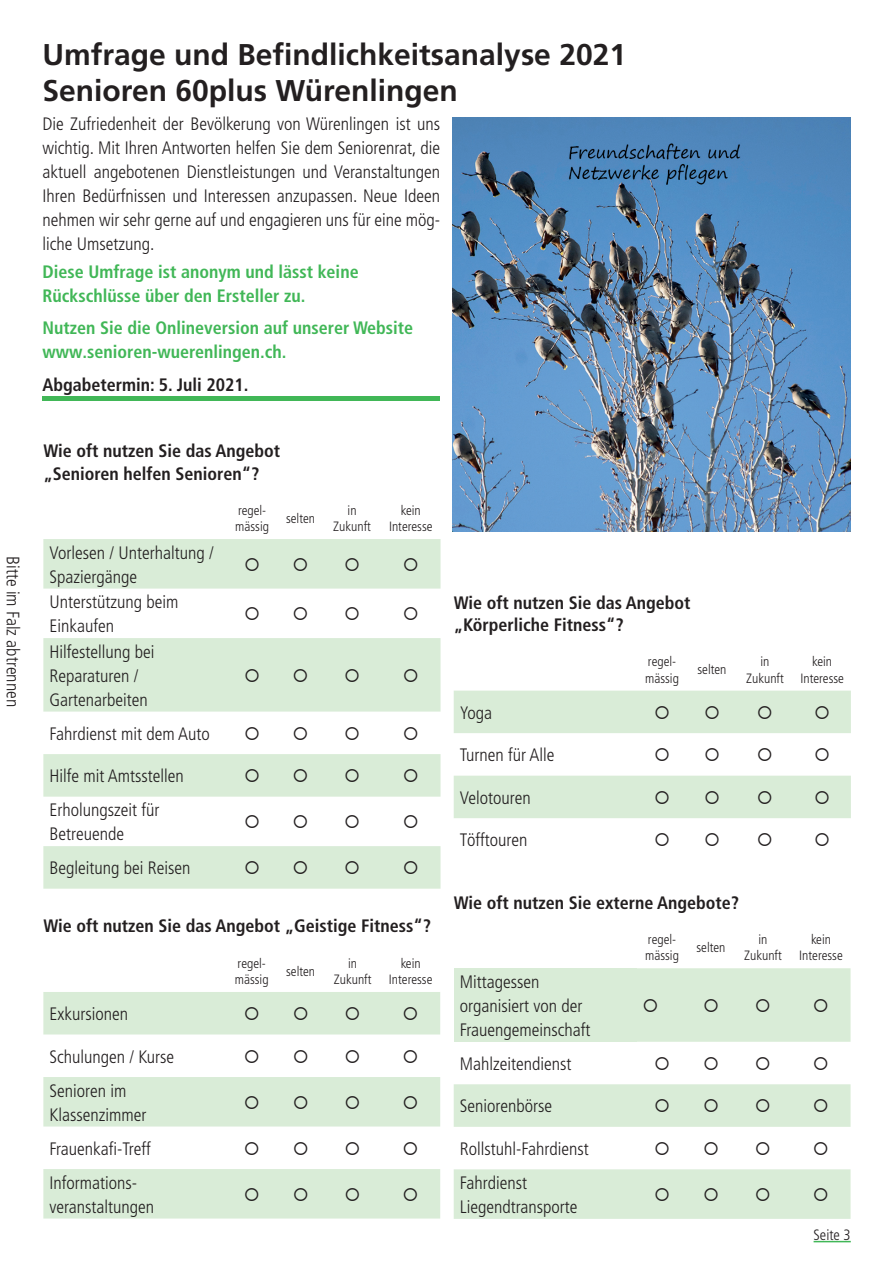
<style>
.page{position:relative;width:893px;height:1263px;background:#fff}
.page>*{position:absolute;margin:0;border:0;box-sizing:border-box;transform-origin:0 0}
.t1{font:700 30px/36px "Frutiger LT Pro";color:#231f20}
.t2{font:300 condensed 18px/24px "Frutiger LT Pro";color:#231f20}
.t3{font:700 condensed 18px/22.5px "Frutiger LT Pro";color:#231f20}
.t4{font:700 condensed 18px/24px "Frutiger LT Pro";color:#41b757}
.t5{font:300 condensed 15px "Frutiger LT Pro";color:#231f20}
.t6{font:300 condensed 13.5px/16.2px "Frutiger LT Pro";color:#231f20;text-align:center}
</style>
<div class="page">
<svg style="left:43px;top:539px;width:398px;height:350px;fill:#d9ecd7"></svg>
<svg style="left:43px;top:992px;width:397px;height:226px;fill:#d9ecd7"></svg>
<svg style="left:454px;top:691px;width:397px;height:127px;fill:#d9ecd7"></svg>
<svg style="left:454px;top:968px;width:396px;height:251px;fill:#d9ecd7"></svg>
<img style="left:452px;top:117px;width:399px;height:415px">
<hr style="left:814px;top:1241px;width:37px;height:1px;background:#41b757">
<hr style="left:43px;top:397px;width:397px;height:4px;background:#41b757">
<svg style="left:246px;top:557px;width:61px;height:14px"></svg>
<svg style="left:346px;top:557px;width:71px;height:14px"></svg>
<svg style="left:246px;top:607px;width:61px;height:13px"></svg>
<svg style="left:346px;top:607px;width:71px;height:13px"></svg>
<svg style="left:246px;top:668px;width:61px;height:14px"></svg>
<svg style="left:346px;top:668px;width:71px;height:14px"></svg>
<svg style="left:246px;top:726px;width:61px;height:14px"></svg>
<svg style="left:346px;top:726px;width:71px;height:14px"></svg>
<svg style="left:246px;top:769px;width:61px;height:13px"></svg>
<svg style="left:346px;top:769px;width:71px;height:13px"></svg>
<svg style="left:246px;top:815px;width:61px;height:13px"></svg>
<svg style="left:346px;top:815px;width:71px;height:13px"></svg>
<svg style="left:246px;top:861px;width:61px;height:13px"></svg>
<svg style="left:346px;top:861px;width:71px;height:13px"></svg>
<svg style="left:245px;top:1007px;width:62px;height:13px"></svg>
<svg style="left:346px;top:1007px;width:71px;height:13px"></svg>
<svg style="left:245px;top:1049px;width:62px;height:14px"></svg>
<svg style="left:346px;top:1049px;width:71px;height:14px"></svg>
<svg style="left:245px;top:1095px;width:62px;height:14px"></svg>
<svg style="left:346px;top:1095px;width:71px;height:14px"></svg>
<svg style="left:245px;top:1141px;width:62px;height:14px"></svg>
<svg style="left:346px;top:1141px;width:71px;height:14px"></svg>
<svg style="left:245px;top:1187px;width:62px;height:14px"></svg>
<svg style="left:346px;top:1187px;width:71px;height:14px"></svg>
<svg style="left:656px;top:706px;width:63px;height:13px"></svg>
<svg style="left:758px;top:706px;width:71px;height:13px"></svg>
<svg style="left:656px;top:748px;width:63px;height:13px"></svg>
<svg style="left:758px;top:748px;width:71px;height:13px"></svg>
<svg style="left:656px;top:791px;width:63px;height:13px"></svg>
<svg style="left:758px;top:791px;width:71px;height:13px"></svg>
<svg style="left:644px;top:999px;width:13px;height:13px"></svg>
<svg style="left:704px;top:999px;width:65px;height:13px"></svg>
<svg style="left:814px;top:999px;width:13px;height:13px"></svg>
<svg style="left:656px;top:1057px;width:61px;height:13px"></svg>
<svg style="left:756px;top:1057px;width:71px;height:13px"></svg>
<svg style="left:656px;top:1099px;width:61px;height:13px"></svg>
<svg style="left:756px;top:1099px;width:71px;height:13px"></svg>
<svg style="left:656px;top:1142px;width:61px;height:13px"></svg>
<svg style="left:756px;top:1142px;width:71px;height:13px"></svg>
<svg style="left:656px;top:1188px;width:61px;height:13px"></svg>
<svg style="left:756px;top:1188px;width:71px;height:13px"></svg>
<p class="t2" style="left:25px;top:556px;width:152px;rotate:90deg">Bitte im Falz abtrennen</p>
<h1 class="t1" style="left:43px;top:37px;width:585px">Umfrage und Befindlichkeitsanalyse 2021<br>Senioren 60plus Würenlingen</h1>
<p class="t2" style="left:43px;top:112px;width:399px;text-align:justify">Die Zufriedenheit der Bevölkerung von Würenlingen ist uns wichtig. Mit Ihren Antworten helfen Sie dem Seniorenrat, die aktuell angebotenen Dienstleistungen und Veranstaltungen Ihren Bedürfnissen und Interessen anzupassen. Neue Ideen nehmen wir sehr gerne auf und engagieren uns für eine mög&shy;liche Umsetzung.</p>
<p class="t4" style="left:43px;top:260px;width:318px">Diese Umfrage ist anonym und lässt keine<br>Rückschlüsse über den Ersteller zu.</p>
<p class="t4" style="left:43px;top:316px;width:372px">Nutzen Sie die Onlineversion auf unserer Website www.senioren-wuerenlingen.ch.</p>
<p class="t3" style="left:43px;top:373px;width:208px">Abgabetermin: 5. Juli 2021.</p>
<p class="t3" style="left:43px;top:440px;width:238px">Wie oft nutzen Sie das Angebot „Senioren helfen Senioren“?</p>
<p class="t6" style="left:235px;top:502px;width:35px;text-align:left">regel&shy;mässig</p>
<p class="t6" style="left:286px;top:510px;width:31px">selten</p>
<p class="t6" style="left:333px;top:502px;width:39px">in<br>Zukunft</p>
<p class="t6" style="left:389px;top:502px;width:45px">kein<br>Interesse</p>
<p class="t2" style="left:49px;top:540px;width:166px">Vorlesen / Unterhaltung /<br>Spaziergänge</p>
<p class="t2" style="left:49px;top:590px;width:131px">Unterstützung beim<br>Einkaufen</p>
<p class="t2" style="left:49px;top:639px;width:107px">Hilfestellung bei<br>Reparaturen /<br>Gartenarbeiten</p>
<p class="t2" style="left:49px;top:721px;width:162px">Fahrdienst mit dem Auto</p>
<p class="t2" style="left:49px;top:764px;width:136px">Hilfe mit Amtsstellen</p>
<p class="t2" style="left:49px;top:798px;width:112px">Erholungszeit für<br>Betreuende</p>
<p class="t2" style="left:49px;top:856px;width:143px">Begleitung bei Reisen</p>
<p class="t3" style="left:43px;top:915px;width:389px">Wie oft nutzen Sie das Angebot „Geistige Fitness“?</p>
<p class="t6" style="left:235px;top:955px;width:35px;text-align:left">regel&shy;mässig</p>
<p class="t6" style="left:286px;top:963px;width:31px">selten</p>
<p class="t6" style="left:334px;top:955px;width:39px">in<br>Zukunft</p>
<p class="t6" style="left:389px;top:955px;width:45px">kein<br>Interesse</p>
<p class="t2" style="left:49px;top:1002px;width:80px">Exkursionen</p>
<p class="t2" style="left:49px;top:1044px;width:126px">Schulungen / Kurse</p>
<p class="t2" style="left:49px;top:1078px;width:99px">Senioren im<br>Klassenzimmer</p>
<p class="t2" style="left:49px;top:1136px;width:103px">Frauenkafi-Treff</p>
<p class="t2" style="left:49px;top:1170px;width:106px">Informations&shy;veranstaltungen</p>
<p class="t3" style="left:454px;top:591px;width:238px">Wie oft nutzen Sie das Angebot „Körperliche Fitness“?</p>
<p class="t6" style="left:645px;top:654px;width:35px;text-align:left">regel&shy;mässig</p>
<p class="t6" style="left:697px;top:662px;width:31px">selten</p>
<p class="t6" style="left:746px;top:654px;width:39px">in<br>Zukunft</p>
<p class="t6" style="left:800px;top:654px;width:45px">kein<br>Interesse</p>
<p class="t2" style="left:460px;top:701px;width:34px">Yoga</p>
<p class="t2" style="left:460px;top:743px;width:96px">Turnen für Alle</p>
<p class="t2" style="left:460px;top:786px;width:73px">Velotouren</p>
<p class="t2" style="left:460px;top:828px;width:69px">Töfftouren</p>
<p class="t3" style="left:454px;top:891px;width:287px">Wie oft nutzen Sie externe Angebote?</p>
<p class="t6" style="left:645px;top:931px;width:35px;text-align:left">regel&shy;mässig</p>
<p class="t6" style="left:696px;top:939px;width:31px">selten</p>
<p class="t6" style="left:744px;top:931px;width:39px">in<br>Zukunft</p>
<p class="t6" style="left:799px;top:931px;width:45px">kein<br>Interesse</p>
<p class="t2" style="left:460px;top:970px;width:132px">Mittagessen organisiert von der<br>Frauengemeinschaft</p>
<p class="t2" style="left:460px;top:1052px;width:113px">Mahlzeitendienst</p>
<p class="t2" style="left:460px;top:1094px;width:94px">Seniorenbörse</p>
<p class="t2" style="left:460px;top:1137px;width:131px">Rollstuhl-Fahrdienst</p>
<p class="t2" style="left:460px;top:1171px;width:119px">Fahrdienst<br>Liegendtransporte</p>
<p class="t5" style="left:814px;top:1226px;width:39px">Seite 3</p>
</div>
